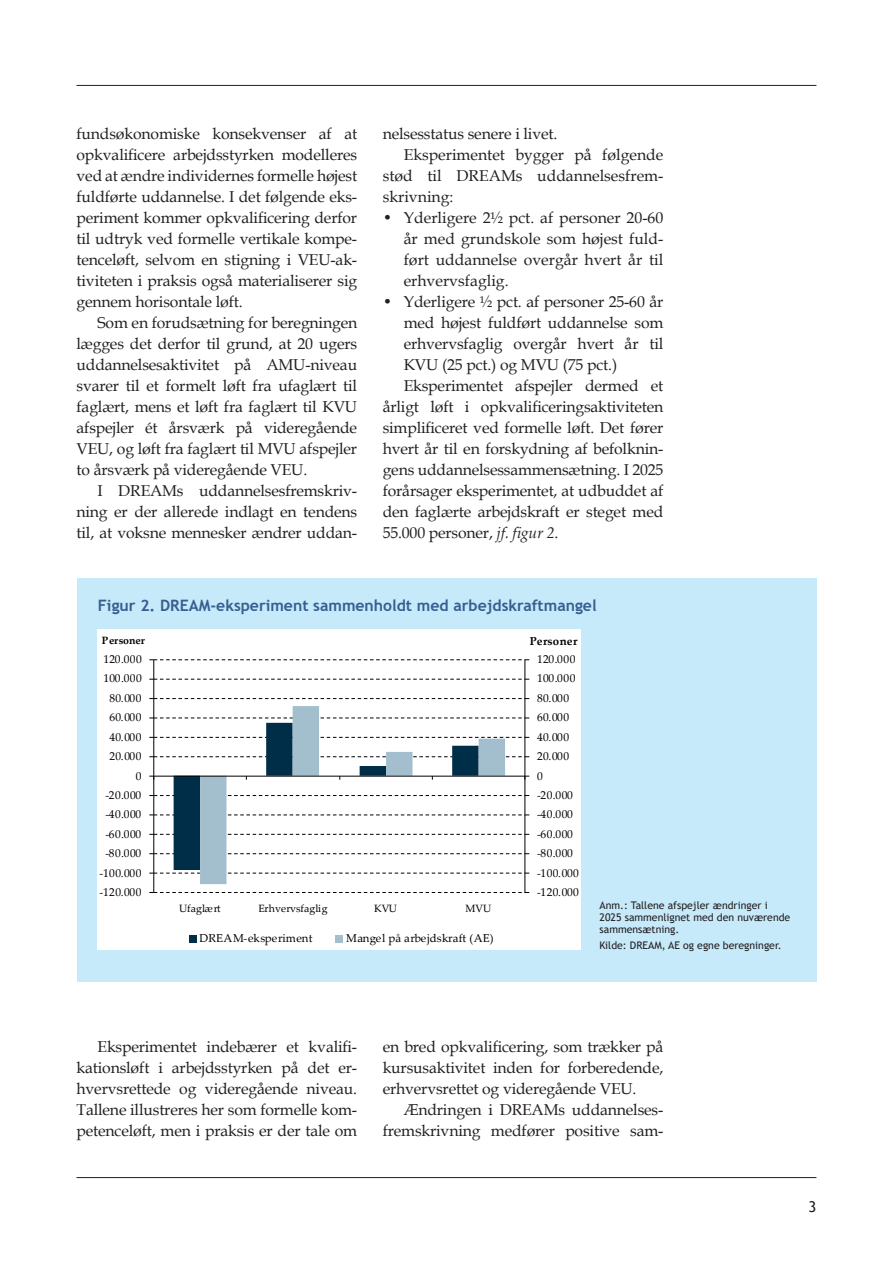
<style>
.page{position:relative;width:893px;height:1263px;background:#fff}
.page>*{position:absolute;margin:0;border:0;box-sizing:border-box;transform-origin:0 0}
.Afsnitsformat_1{font:15.75px/21px "Book Antiqua";letter-spacing:-.01em;color:#231f20;text-align:justify}
.Heading_3{font:700 15.75px "Trebuchet MS";color:#365f91}
.t1{font:15px "Trebuchet MS";color:#231f20}
.t2{font:11.4px "Palatino Linotype";letter-spacing:.04em;color:#000}
.t3{font:11.4px "Palatino Linotype";color:#000}
.t4{font:11.4px "Palatino Linotype";letter-spacing:.015em;color:#000}
.t5{font:700 11.4px "Palatino Linotype";letter-spacing:.02em;color:#000}
.t6{font:10.65px "Palatino Linotype";color:#000}
.t7{font:700 10.65px "Palatino Linotype";color:#000}
.Body_Text{font:10.5px/12px "Trebuchet MS";color:#231f20}
.s1{font-style:italic}
</style>
<div class="page">
<hr style="left:77px;top:85px;width:739px;height:1px;background:#231f20">
<hr style="left:77px;top:1177px;width:739px;height:1px;background:#231f20">
<div style="left:77px;top:578px;width:739px;height:404px;background:#c6eafa"></div>
<div style="left:98px;top:629px;width:482px;height:320px;background:#fff"></div>
<svg style="left:200px;top:706px;width:119px;height:178px"></svg>
<hr style="left:524px;top:660px;width:1px;height:232px;background:#000">
<hr style="left:153px;top:660px;width:1px;height:232px;background:#000">
<svg style="left:149px;top:892px;width:380px;height:1px"></svg>
<svg style="left:149px;top:698px;width:380px;height:1px"></svg>
<svg style="left:149px;top:679px;width:380px;height:1px"></svg>
<svg style="left:149px;top:659px;width:380px;height:1px"></svg>
<svg style="left:149px;top:717px;width:380px;height:157px"></svg>
<div style="left:189px;top:935px;width:8px;height:7px;background:#002d47"></div>
<div style="left:336px;top:935px;width:7px;height:7px;background:#a3becc"></div>
<p class="Afsnitsformat_1" style="left:77px;top:123px;width:282px">fundsøkonomiske konsekvenser af at opkvalificere arbejdsstyrken modelleres ved at ændre individernes formelle højest fuldførte uddannelse. I det følgende eks&shy;periment kommer opkvalificering derfor til udtryk ved formelle vertikale kompe&shy;tenceløft, selvom en stigning i VEU-ak&shy;tiviteten i praksis også materialiserer sig gennem horisontale løft.</p>
<p class="Afsnitsformat_1" style="left:77px;top:312px;width:282px;text-indent:21px">Som en forudsætning for beregningen lægges det derfor til grund, at 20 ugers uddannelsesaktivitet på AMU-niveau svarer til et formelt løft fra ufaglært til faglært, mens et løft fra faglært til KVU afspejler ét årsværk på videregående VEU, og løft fra faglært til MVU afspejler to årsværk på videregående VEU.</p>
<p class="Afsnitsformat_1" style="left:77px;top:480px;width:282px;text-indent:21px">I DREAMs uddannelsesfremskriv&shy;ning er der allerede indlagt en tendens til, at voksne mennesker ændrer uddan-</p>
<p class="Afsnitsformat_1" style="left:383px;top:123px;width:176px">nelsesstatus senere i livet.</p>
<p class="Afsnitsformat_1" style="left:383px;top:144px;width:282px;text-indent:21px">Eksperimentet bygger på følgende stød til DREAMs uddannelsesfrem&shy;skrivning:</p>
<p class="Afsnitsformat_1" style="left:404px;top:207px;width:261px;text-indent:-21px">• Yderligere 2½ pct. af personer 20-60 år med grundskole som højest fuld&shy;ført uddannelse overgår hvert år til erhvervsfaglig.</p>
<p class="Afsnitsformat_1" style="left:404px;top:291px;width:261px;text-indent:-21px">• Yderligere ½ pct. af personer 25-60 år med højest fuldført uddannelse som erhvervsfaglig overgår hvert år til KVU (25 pct.) og MVU (75 pct.)</p>
<p class="Afsnitsformat_1" style="left:383px;top:375px;width:282px;text-indent:21px">Eksperimentet afspejler dermed et årligt løft i opkvalificeringsaktiviteten simplificeret ved formelle løft. Det fører hvert år til en forskydning af befolknin&shy;gens uddannelsessammensætning. I 2025 forårsager eksperimentet, at udbuddet af den faglærte arbejdskraft er steget med 55.000 personer, <span class="s1">jf. figur 2</span>.</p>
<p class="Heading_3" style="left:98px;top:596px;width:500px">Figur 2. DREAM-eksperiment sammenholdt med arbejdskraftmangel</p>
<p class="t7" style="left:102px;top:633px;width:44px">Personer</p>
<p class="t5" style="left:530px;top:633px;width:49px">Personer</p>
<p class="t2" style="left:103px;top:651px;width:40px">120.000</p>
<p class="t2" style="left:537px;top:651px;width:40px">120.000</p>
<p class="t2" style="left:103px;top:670px;width:40px">100.000</p>
<p class="t2" style="left:537px;top:670px;width:40px">100.000</p>
<p class="t2" style="left:109px;top:690px;width:34px">80.000</p>
<p class="t2" style="left:537px;top:690px;width:34px">80.000</p>
<p class="t2" style="left:109px;top:709px;width:34px">60.000</p>
<p class="t2" style="left:537px;top:709px;width:34px">60.000</p>
<p class="t2" style="left:109px;top:729px;width:34px">40.000</p>
<p class="t2" style="left:537px;top:729px;width:34px">40.000</p>
<p class="t2" style="left:109px;top:748px;width:34px">20.000</p>
<p class="t2" style="left:537px;top:748px;width:34px">20.000</p>
<p class="t2" style="left:136px;top:767px;width:7px">0</p>
<p class="t2" style="left:537px;top:767px;width:7px">0</p>
<p class="t2" style="left:105px;top:787px;width:37px">-20.000</p>
<p class="t2" style="left:537px;top:787px;width:37px">-20.000</p>
<p class="t2" style="left:105px;top:806px;width:37px">-40.000</p>
<p class="t2" style="left:537px;top:806px;width:37px">-40.000</p>
<p class="t2" style="left:105px;top:826px;width:37px">-60.000</p>
<p class="t2" style="left:537px;top:826px;width:37px">-60.000</p>
<p class="t2" style="left:105px;top:845px;width:37px">-80.000</p>
<p class="t2" style="left:537px;top:845px;width:37px">-80.000</p>
<p class="t2" style="left:100px;top:865px;width:43px">-100.000</p>
<p class="t2" style="left:537px;top:865px;width:43px">-100.000</p>
<p class="t2" style="left:100px;top:884px;width:43px">-120.000</p>
<p class="t2" style="left:537px;top:884px;width:43px">-120.000</p>
<p class="t6" style="left:179px;top:900px;width:43px">Ufaglært</p>
<p class="t6" style="left:258px;top:900px;width:71px">Erhvervsfaglig</p>
<p class="t6" style="left:374px;top:900px;width:25px">KVU</p>
<p class="t6" style="left:466px;top:900px;width:27px">MVU</p>
<p class="t4" style="left:200px;top:930px;width:115px">DREAM-eksperiment</p>
<p class="t3" style="left:346px;top:930px;width:149px">Mangel på arbejdskraft (AE)</p>
<p class="Body_Text" style="left:600px;top:899px;width:192px">Anm.: Tallene afspejler ændringer i<br>2025 sammenlignet med den nuværende sammensætning.</p>
<p class="Body_Text" style="left:600px;top:939px;width:183px">Kilde: DREAM, AE og egne beregninger.</p>
<p class="Afsnitsformat_1" style="left:77px;top:1036px;width:282px;text-indent:21px">Eksperimentet indebærer et kvalifi&shy;kationsløft i arbejdsstyrken på det er&shy;hvervsrettede og videregående niveau.<br>Tallene illustreres her som formelle kom&shy;petenceløft, men i praksis er der tale om</p>
<p class="Afsnitsformat_1" style="left:383px;top:1036px;width:282px">en bred opkvalificering, som trækker på kursusaktivitet inden for forberedende, erhvervsrettet og videregående VEU.</p>
<p class="Afsnitsformat_1" style="left:383px;top:1099px;width:282px;text-align:right">Ændringen i DREAMs uddannelses&shy;fremskrivning medfører positive sam-</p>
<p class="t1" style="left:809px;top:1197px;width:9px">3</p>
</div>
